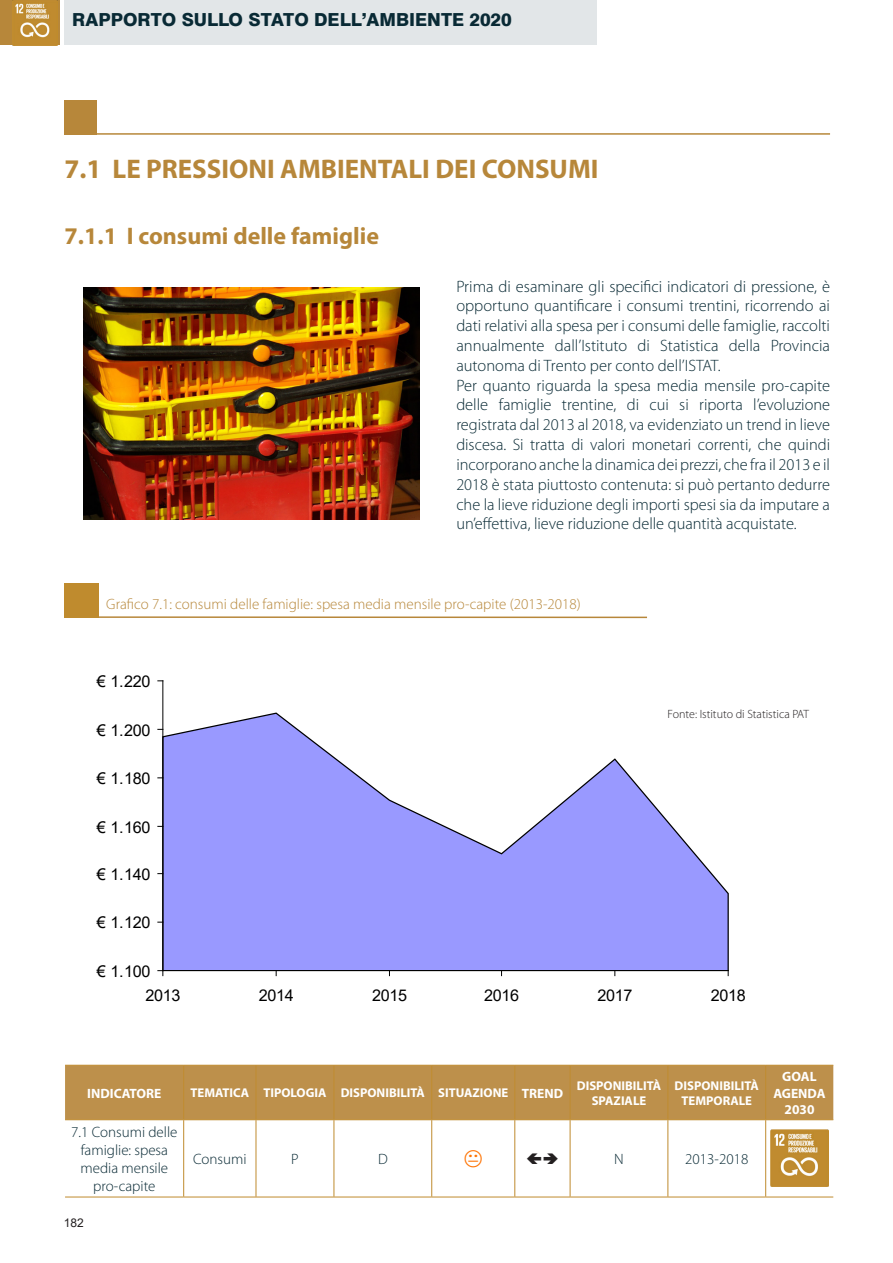
<style>
.page{position:relative;width:893px;height:1263px;background:#fff}
.page>*{position:absolute;margin:0;border:0;box-sizing:border-box;transform-origin:0 0}
.Titolone{font:700 27px "Myriad Pro";color:#b7873a}
.Titolone_1_1{font:700 24px "Myriad Pro";color:#b7873a}
.t1{font:800 18px "Swiss 721 BT";color:#092a35}
.testo{font:300 16.5px/19.8px "Myriad Pro";color:#092a35;text-align:justify}
.t2{font:16.2px "Arial";letter-spacing:-.02em;color:#000}
.Grafico_Tab{font:300 15px "Myriad Pro";color:#b7873a}
.testo-2{font:300 15px/18px "Myriad Pro";color:#092a35;text-align:center}
.testo-3{font:700 13.5px/16.2px "Myriad Pro";color:#fff;text-align:center}
.testo-4{font:700 12.75px/15.3px "Myriad Pro";color:#fff;text-align:center}
.Grafico_Fonte{font:300 12px "Myriad Pro";color:#231f20}
.t3{font:12px "Arial";color:#231f20}
</style>
<div class="page">
<div style="left:65px;top:0;width:532px;height:45px;background:#e2e6e8"></div>
<div style="left:0;top:0;width:60px;height:45px;background:#b7873a"></div>
<img style="left:13px;top:0;width:44px;height:45px">
<svg style="left:164px;top:712px;width:565px;height:259px"></svg>
<hr style="left:163px;top:681px;width:1px;height:290px;background:#000">
<hr style="left:163px;top:970px;width:565px;height:1px;background:#000">
<svg style="left:158px;top:970px;width:6px;height:6px"></svg>
<hr style="left:94px;top:616px;width:553px;height:2px;background:#b7873a">
<div style="left:65px;top:584px;width:34px;height:34px;background:#bf8b2e"></div>
<div style="left:65px;top:1066px;width:768px;height:53px;background:#bd904b"></div>
<hr style="left:65px;top:1065px;width:119px;height:1px;background:#c08c30">
<hr style="left:184px;top:1065px;width:72px;height:1px;background:#c08c30">
<hr style="left:183px;top:1065px;width:1px;height:54px;background:#c08c30">
<hr style="left:256px;top:1065px;width:78px;height:1px;background:#c08c30">
<hr style="left:256px;top:1065px;width:1px;height:54px;background:#c08c30">
<hr style="left:334px;top:1065px;width:98px;height:1px;background:#c08c30">
<hr style="left:334px;top:1065px;width:1px;height:54px;background:#c08c30">
<hr style="left:432px;top:1065px;width:83px;height:1px;background:#c08c30">
<hr style="left:431px;top:1065px;width:1px;height:54px;background:#c08c30">
<hr style="left:515px;top:1065px;width:55px;height:1px;background:#c08c30">
<hr style="left:514px;top:1065px;width:1px;height:54px;background:#c08c30">
<hr style="left:570px;top:1065px;width:98px;height:1px;background:#c08c30">
<hr style="left:570px;top:1065px;width:1px;height:54px;background:#c08c30">
<hr style="left:668px;top:1065px;width:98px;height:1px;background:#c08c30">
<hr style="left:667px;top:1065px;width:1px;height:54px;background:#c08c30">
<hr style="left:766px;top:1065px;width:67px;height:1px;background:#c08c30">
<hr style="left:765px;top:1065px;width:1px;height:54px;background:#c08c30">
<hr style="left:65px;top:1119px;width:119px;height:1px;background:#c08c30">
<hr style="left:184px;top:1119px;width:72px;height:1px;background:#c08c30">
<hr style="left:256px;top:1119px;width:78px;height:1px;background:#c08c30">
<hr style="left:334px;top:1119px;width:98px;height:1px;background:#c08c30">
<hr style="left:432px;top:1119px;width:83px;height:1px;background:#c08c30">
<hr style="left:515px;top:1119px;width:55px;height:1px;background:#c08c30">
<hr style="left:570px;top:1119px;width:98px;height:1px;background:#c08c30">
<hr style="left:668px;top:1119px;width:98px;height:1px;background:#c08c30">
<hr style="left:766px;top:1119px;width:67px;height:1px;background:#c08c30">
<hr style="left:183px;top:1120px;width:1px;height:76px;background:#bf8b2e">
<hr style="left:256px;top:1120px;width:1px;height:76px;background:#bf8b2e">
<hr style="left:334px;top:1120px;width:1px;height:76px;background:#bf8b2e">
<hr style="left:431px;top:1120px;width:1px;height:76px;background:#bf8b2e">
<hr style="left:514px;top:1120px;width:1px;height:76px;background:#bf8b2e">
<hr style="left:570px;top:1120px;width:1px;height:76px;background:#bf8b2e">
<hr style="left:667px;top:1120px;width:1px;height:76px;background:#bf8b2e">
<hr style="left:765px;top:1120px;width:1px;height:76px;background:#bf8b2e">
<hr style="left:65px;top:1196px;width:119px;height:1px;background:#bf8b2e">
<hr style="left:184px;top:1196px;width:72px;height:1px;background:#bf8b2e">
<hr style="left:256px;top:1196px;width:78px;height:1px;background:#bf8b2e">
<hr style="left:334px;top:1196px;width:98px;height:1px;background:#bf8b2e">
<hr style="left:432px;top:1196px;width:83px;height:1px;background:#bf8b2e">
<hr style="left:515px;top:1196px;width:55px;height:1px;background:#bf8b2e">
<hr style="left:570px;top:1196px;width:98px;height:1px;background:#bf8b2e">
<hr style="left:668px;top:1196px;width:98px;height:1px;background:#bf8b2e">
<hr style="left:766px;top:1196px;width:67px;height:1px;background:#bf8b2e">
<hr style="left:79px;top:133px;width:751px;height:2px;background:#b7873a">
<div style="left:65px;top:101px;width:32px;height:34px;background:#b7873a"></div>
<img style="left:84px;top:288px;width:335px;height:232px">
<img style="left:770px;top:1129px;width:58px;height:58px">
<p class="t1" style="left:72px;top:9px;width:441px">RAPPORTO SULLO STATO DELL’AMBIENTE 2020</p>
<p class="Titolone" style="left:65px;top:151px;width:535px">7.1 LE PRESSIONI AMBIENTALI DEI CONSUMI</p>
<p class="Titolone_1_1" style="left:65px;top:220px;width:316px">7.1.1 I consumi delle famiglie</p>
<p class="testo" style="left:456px;top:277px;width:375px">Prima di esaminare gli specifici indicatori di pressione, è opportuno quantificare i consumi trentini, ricorrendo ai dati relativi alla spesa per i consumi delle famiglie, raccolti annualmente dall’Istituto di Statistica della Provincia autonoma di Trento per conto dell’ISTAT.</p>
<p class="testo" style="left:456px;top:376px;width:375px">Per quanto riguarda la spesa media mensile pro-capite delle famiglie trentine, di cui si riporta l’evoluzione registrata dal 2013 al 2018, va evidenziato un trend in lieve discesa. Si tratta di valori monetari correnti, che quindi incorporano anche la dinamica dei prezzi, che fra il 2013 e il 2018 è stata piuttosto contenuta: si può pertanto dedurre che la lieve riduzione degli importi spesi sia da imputare a un’effettiva, lieve riduzione delle quantità acquistate.</p>
<p class="Grafico_Tab" style="left:106px;top:595px;width:476px">Grafico 7.1: consumi delle famiglie: spesa media mensile pro-capite (2013-2018)</p>
<p class="t2" style="left:97px;top:670px;width:55px">€ 1.220</p>
<p class="t2" style="left:97px;top:719px;width:55px">€ 1.200</p>
<p class="t2" style="left:97px;top:767px;width:55px">€ 1.180</p>
<p class="t2" style="left:97px;top:816px;width:55px">€ 1.160</p>
<p class="t2" style="left:97px;top:863px;width:55px">€ 1.140</p>
<p class="t2" style="left:97px;top:911px;width:55px">€ 1.120</p>
<p class="t2" style="left:97px;top:960px;width:55px">€ 1.100</p>
<p class="Grafico_Fonte" style="left:668px;top:708px;width:143px">Fonte: Istituto di Statistica PAT</p>
<p class="t2" style="left:145px;top:984px;width:37px">2013</p>
<p class="t2" style="left:259px;top:984px;width:37px">2014</p>
<p class="t2" style="left:372px;top:984px;width:37px">2015</p>
<p class="t2" style="left:484px;top:984px;width:37px">2016</p>
<p class="t2" style="left:597px;top:984px;width:37px">2017</p>
<p class="t2" style="left:711px;top:984px;width:37px">2018</p>
<p class="testo-3" style="left:87px;top:1084px;width:76px">INDICATORE</p>
<p class="testo-4" style="left:191px;top:1085px;width:60px">TEMATICA</p>
<p class="testo-4" style="left:263px;top:1085px;width:65px">TIPOLOGIA</p>
<p class="testo-4" style="left:341px;top:1085px;width:86px">DISPONIBILITÀ</p>
<p class="testo-4" style="left:438px;top:1085px;width:71px">SITUAZIONE</p>
<p class="testo-3" style="left:522px;top:1084px;width:43px">TREND</p>
<p class="testo-4" style="left:577px;top:1077px;width:86px">DISPONIBILITÀ<br>SPAZIALE</p>
<p class="testo-4" style="left:675px;top:1077px;width:86px">DISPONIBILITÀ<br>TEMPORALE</p>
<p class="testo-3" style="left:773px;top:1068px;width:54px">GOAL<br>AGENDA<br>2030</p>
<p class="testo-2" style="left:71px;top:1123px;width:108px">7.1 Consumi delle famiglie: spesa media mensile pro-capite</p>
<p class="testo-2" style="left:193px;top:1150px;width:55px">Consumi</p>
<p class="testo-2" style="left:291px;top:1150px;width:9px">P</p>
<p class="testo-2" style="left:378px;top:1150px;width:11px">D</p>
<p class="testo-2" style="left:614px;top:1150px;width:11px">N</p>
<p class="testo-2" style="left:685px;top:1150px;width:65px">2013-2018</p>
<p class="t3" style="left:64px;top:1214px;width:22px">182</p>
</div>
